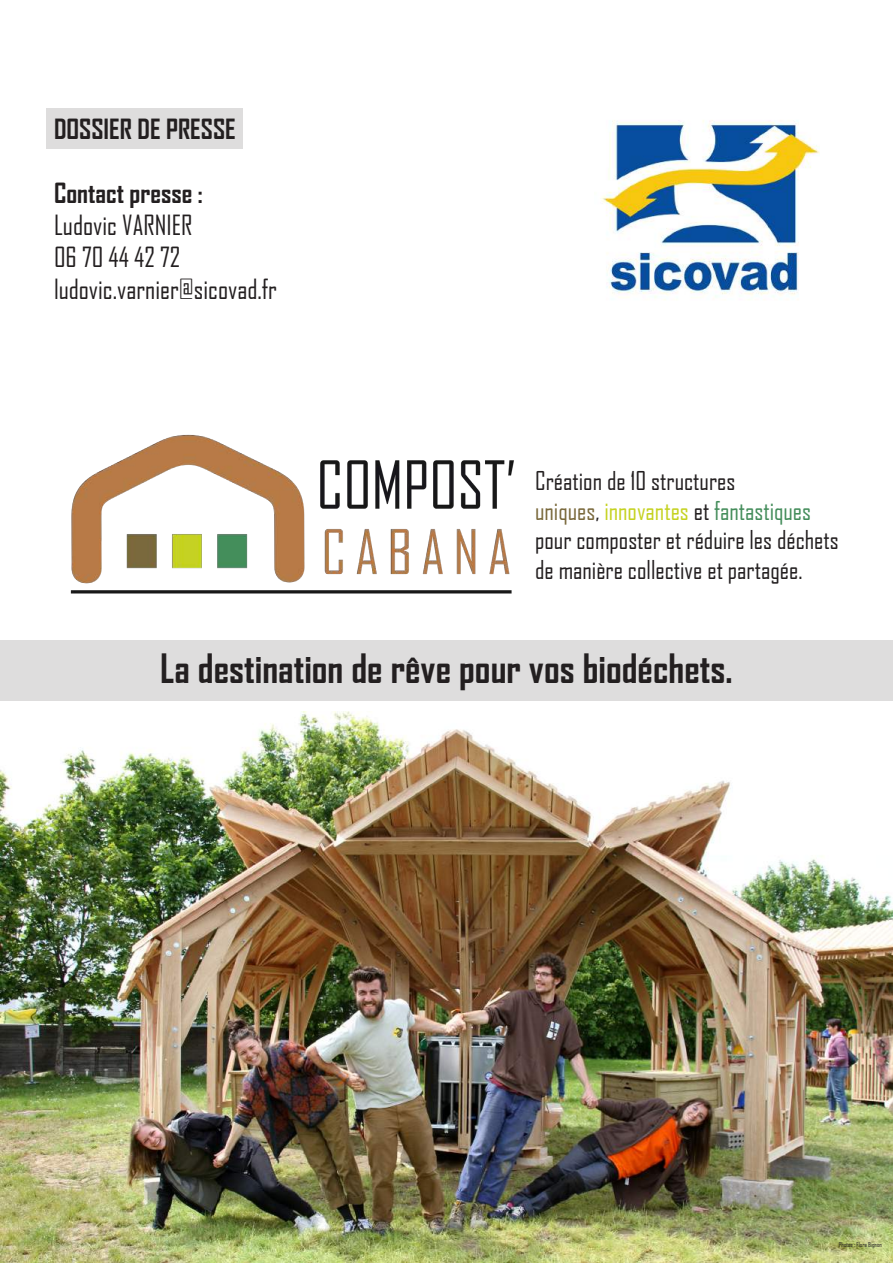
<style>
.page{position:relative;width:893px;height:1263px;background:#fff}
.page>*{position:absolute;margin:0;border:0;box-sizing:border-box;transform-origin:0 0}
.t1{font:700 38.7px "Agency FB";color:#231f20}
.t2{font:26.7px/32px "Agency FB";color:#231f20}
.t3{font:700 26.7px "Agency FB";color:#231f20}
.t4{font:24.9px/29.8px "Agency FB";color:#231f20}
.t5{font:6.45px "Agency FB";color:#231f20}
.s1{color:#7a693c}
.s2{color:#c5d221}
.s3{color:#448d5b}
</style>
<div class="page">
<img style="left:0;top:711px;width:893px;height:552px">
<img style="left:601px;top:120px;width:218px;height:180px">
<img style="left:70px;top:434px;width:444px;height:160px">
<div style="left:0;top:640px;width:893px;height:61px;background:#dedddd"></div>
<div style="left:47px;top:108px;width:196px;height:40px;background:#dedddd"></div>
<p class="t3" style="left:54px;top:113px;width:183px">DOSSIER DE PRESSE</p>
<p class="t3" style="left:54px;top:177px;width:150px">Contact presse :</p>
<p class="t2" style="left:54px;top:209px;width:225px">Ludovic VARNIER<br>06 70 44 42 72 ludovic.varnier@sicovad.fr</p>
<p class="t4" style="left:535px;top:465px;width:305px">Création de 10 structures<br><span class="s1">uniques</span>, <span class="s2">innovantes</span> et <span class="s3">fantastiques </span>pour composter et réduire les déchets de manière collective et partagée.</p>
<h1 class="t1" style="left:160px;top:644px;width:574px">La destination de rêve pour vos biodéchets.</h1>
<p class="t5" style="left:839px;top:1241px;width:44px">Photos : Flora Bignon</p>
</div>
